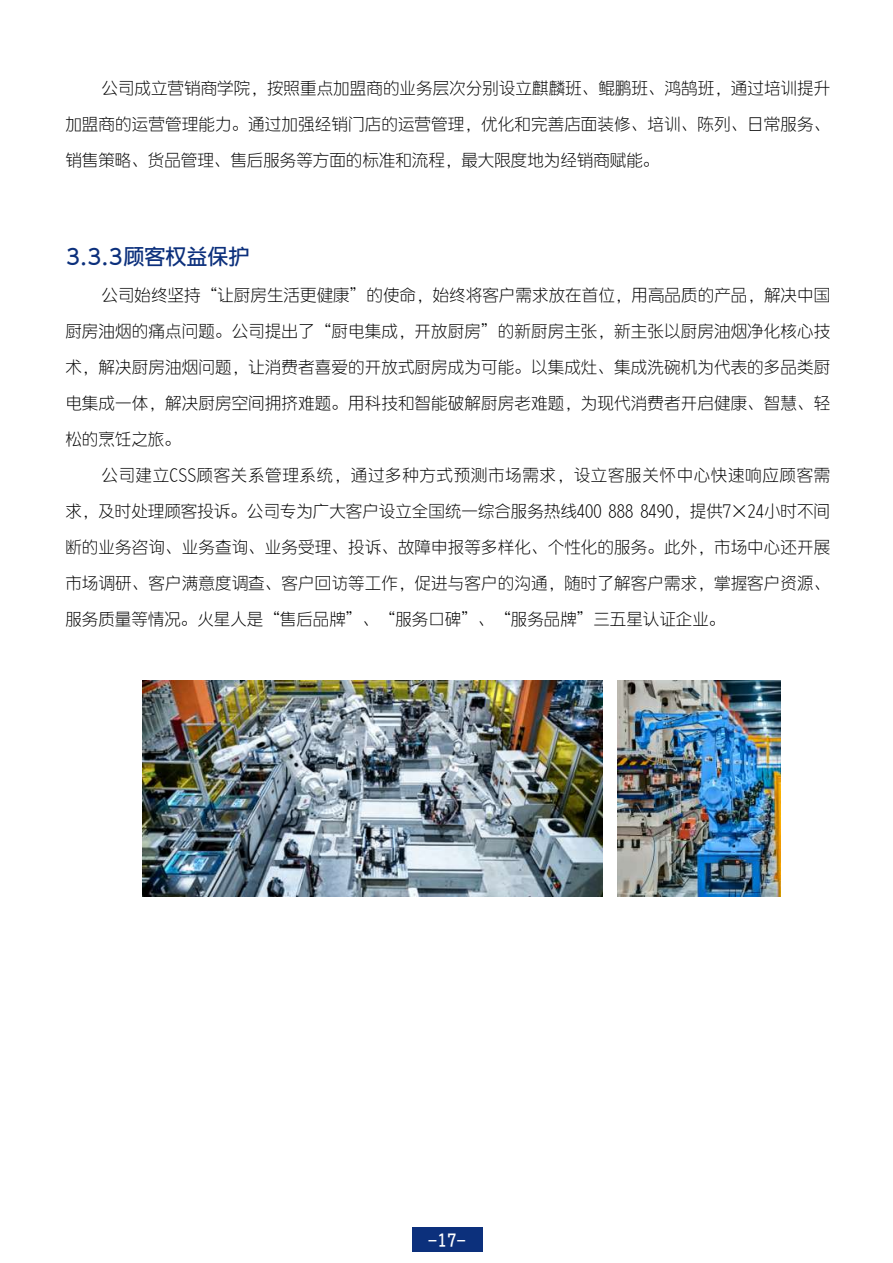
<style>
.page{position:relative;width:893px;height:1263px;background:#fff}
.page>*{position:absolute;margin:0;border:0;box-sizing:border-box;transform-origin:0 0}
.t1{font:21px "DFPUD Gothic SC2 W6";color:#0c307c}
.t2{font:16.5px/36px "DFUD Gothic SC2 W2";letter-spacing:.01em;color:#000;text-align:justify}
.t3{font:16.5px "DFUD Gothic SC2 W6";color:#fff}
</style>
<div class="page">
<div style="left:413px;top:1227px;width:70px;height:25px;background:#0c307c"></div>
<img style="left:143px;top:680px;width:460px;height:217px">
<img style="left:617px;top:680px;width:164px;height:217px">
<p class="t2" style="left:65px;top:71px;width:766px;text-indent:36px">公司成立营销商学院，按照重点加盟商的业务层次分别设立麒麟班、鲲鹏班、鸿鹄班，通过培训提升加盟商的运营管理能力。通过加强经销门店的运营管理，优化和完善店面装修、培训、陈列、日常服务、销售策略、货品管理、售后服务等方面的标准和流程，最大限度地为经销商赋能。</p>
<p class="t1" style="left:65px;top:244px;width:186px">3.3.3顾客权益保护</p>
<p class="t2" style="left:65px;top:278px;width:766px;text-indent:36px">公司始终坚持“让厨房生活更健康”的使命，始终将客户需求放在首位，用高品质的产品，解决中国厨房油烟的痛点问题。公司提出了“厨电集成，开放厨房”的新厨房主张，新主张以厨房油烟净化核心技术，解决厨房油烟问题，让消费者喜爱的开放式厨房成为可能。以集成灶、集成洗碗机为代表的多品类厨电集成一体，解决厨房空间拥挤难题。用科技和智能破解厨房老难题，为现代消费者开启健康、智慧、轻松的烹饪之旅。</p>
<p class="t2" style="left:65px;top:458px;width:766px;text-indent:36px">公司建立CSS顾客关系管理系统，通过多种方式预测市场需求，设立客服关怀中心快速响应顾客需求，及时处理顾客投诉。公司专为广大客户设立全国统一综合服务热线400 888 8490，提供7×24小时不间断的业务咨询、业务查询、业务受理、投诉、故障申报等多样化、个性化的服务。此外，市场中心还开展市场调研、客户满意度调查、客户回访等工作，促进与客户的沟通，随时了解客户需求，掌握客户资源、服务质量等情况。火星人是“售后品牌”、“服务口碑”、“服务品牌”三五星认证企业。</p>
<p class="t3" style="left:429px;top:1230px;width:38px">-17-</p>
</div>
